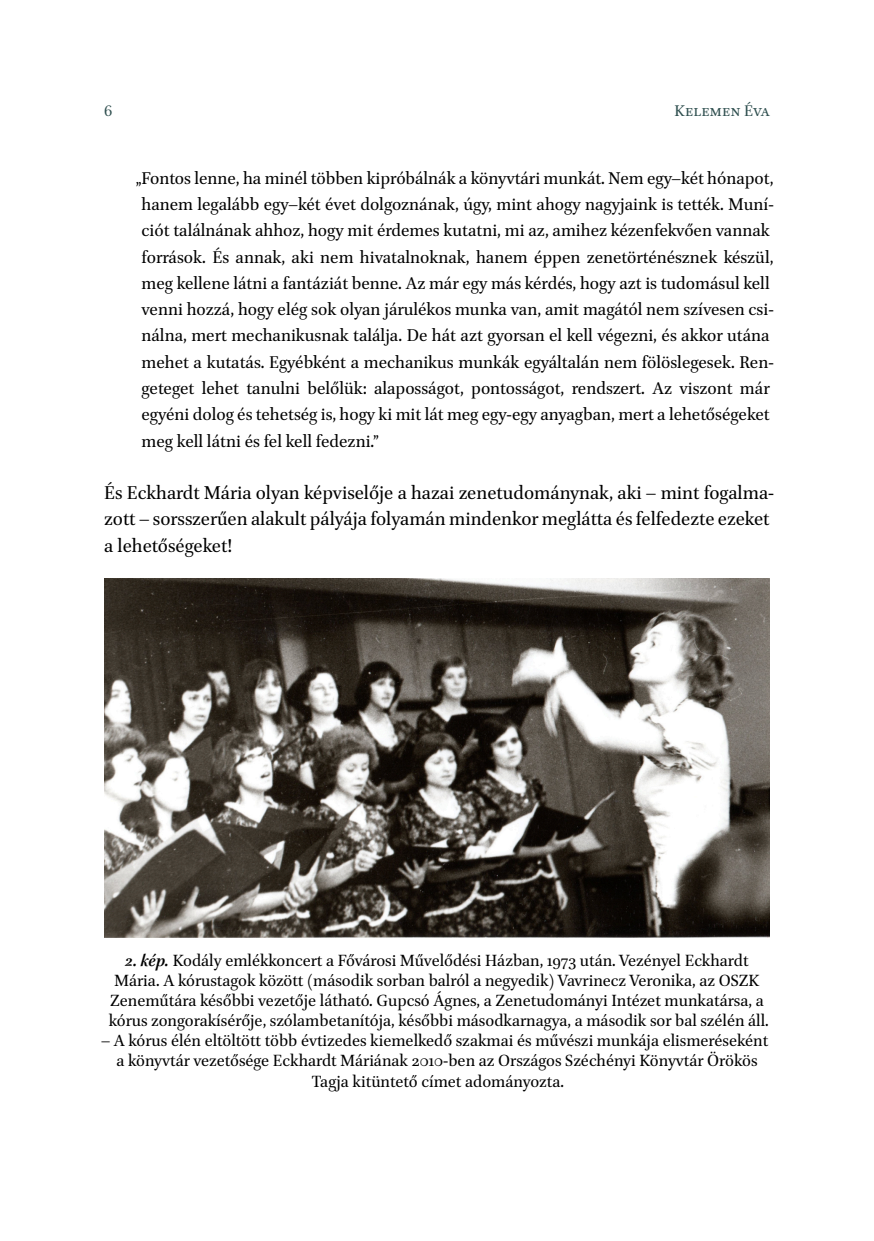
<style>
.page{position:relative;width:874px;height:1241px;background:#fff}
.page>*{position:absolute;margin:0;border:0;box-sizing:border-box;transform-origin:0 0}
.t1{font:21px "Brill";color:#000}
.t2{font:19.25px "Brill";color:#000}
.t3{font:18.38px "Brill";color:#000}
.t4{font:17.5px "Brill";color:#2f4f4f}
.s1{font-weight:700;font-style:italic}
</style>
<div class="page">
<img style="left:104px;top:578px;width:665px;height:358px">
<p class="t4" style="left:104px;top:103px;width:10px">6</p>
<p class="t4" style="left:674px;top:103px;width:95px">Kelemen Éva</p>
<p class="t2" style="left:136px;top:170px;width:639px">„Fontos lenne, ha minél többen kipróbálnák a könyvtári munkát. Nem egy–két hónapot,</p>
<p class="t2" style="left:141px;top:196px;width:633px">hanem legalább egy–két évet dolgoznának, úgy, mint ahogy nagyjaink is tették. Muní-</p>
<p class="t2" style="left:141px;top:222px;width:629px">ciót találnának ahhoz, hogy mit érdemes kutatni, mi az, amihez kézenfekvően vannak</p>
<p class="t2" style="left:141px;top:248px;width:633px">források. És annak, aki nem hivatalnoknak, hanem éppen zenetörténésznek készül,</p>
<p class="t2" style="left:141px;top:275px;width:629px">meg kellene látni a fantáziát benne. Az már egy más kérdés, hogy azt is tudomásul kell</p>
<p class="t2" style="left:141px;top:301px;width:633px">venni hozzá, hogy elég sok olyan járulékos munka van, amit magától nem szívesen csi-</p>
<p class="t2" style="left:141px;top:327px;width:629px">nálna, mert mechanikusnak találja. De hát azt gyorsan el kell végezni, és akkor utána</p>
<p class="t2" style="left:141px;top:353px;width:633px">mehet a kutatás. Egyébként a mechanikus munkák egyáltalán nem fölöslegesek. Ren-</p>
<p class="t2" style="left:141px;top:380px;width:629px">geteget lehet tanulni belőlük: alaposságot, pontosságot, rendszert. Az viszont már</p>
<p class="t2" style="left:141px;top:406px;width:629px">egyéni dolog és tehetség is, hogy ki mit lát meg egy-egy anyagban, mert a lehetőségeket</p>
<p class="t2" style="left:141px;top:432px;width:239px">meg kell látni és fel kell fedezni.”</p>
<p class="t1" style="left:104px;top:483px;width:671px">És Eckhardt Mária olyan képviselője a hazai zenetudománynak, aki – mint fogalma-</p>
<p class="t1" style="left:104px;top:510px;width:666px">zott – sorsszerűen alakult pályája folyamán mindenkor meglátta és felfedezte ezeket</p>
<p class="t1" style="left:104px;top:536px;width:129px">a lehetőségeket!</p>
<p class="t3" style="left:125px;top:952px;width:624px"><span class="s1">2. kép.</span> Kodály emlékkoncert a Fővárosi Művelődési Házban, 1973 után. Vezényel Eckhardt</p>
<p class="t3" style="left:114px;top:972px;width:646px">Mária. A kórustagok között (második sorban balról a negyedik) Vavrinecz Veronika, az OSZK</p>
<p class="t3" style="left:110px;top:992px;width:655px">Zeneműtára későbbi vezetője látható. Gupcsó Ágnes, a Zenetudományi Intézet munkatársa, a</p>
<p class="t3" style="left:109px;top:1012px;width:661px">kórus zongorakísérője, szólambetanítója, későbbi másodkarnagya, a második sor bal szélén áll.</p>
<p class="t3" style="left:101px;top:1032px;width:668px">– A kórus élén eltöltött több évtizedes kiemelkedő szakmai és művészi munkája elismeréseként</p>
<p class="t3" style="left:116px;top:1052px;width:642px">a könyvtár vezetősége Eckhardt Máriának 2010-ben az Országos Széchényi Könyvtár Örökös</p>
<p class="t3" style="left:312px;top:1072px;width:254px">Tagja kitüntető címet adományozta.</p>
</div>
